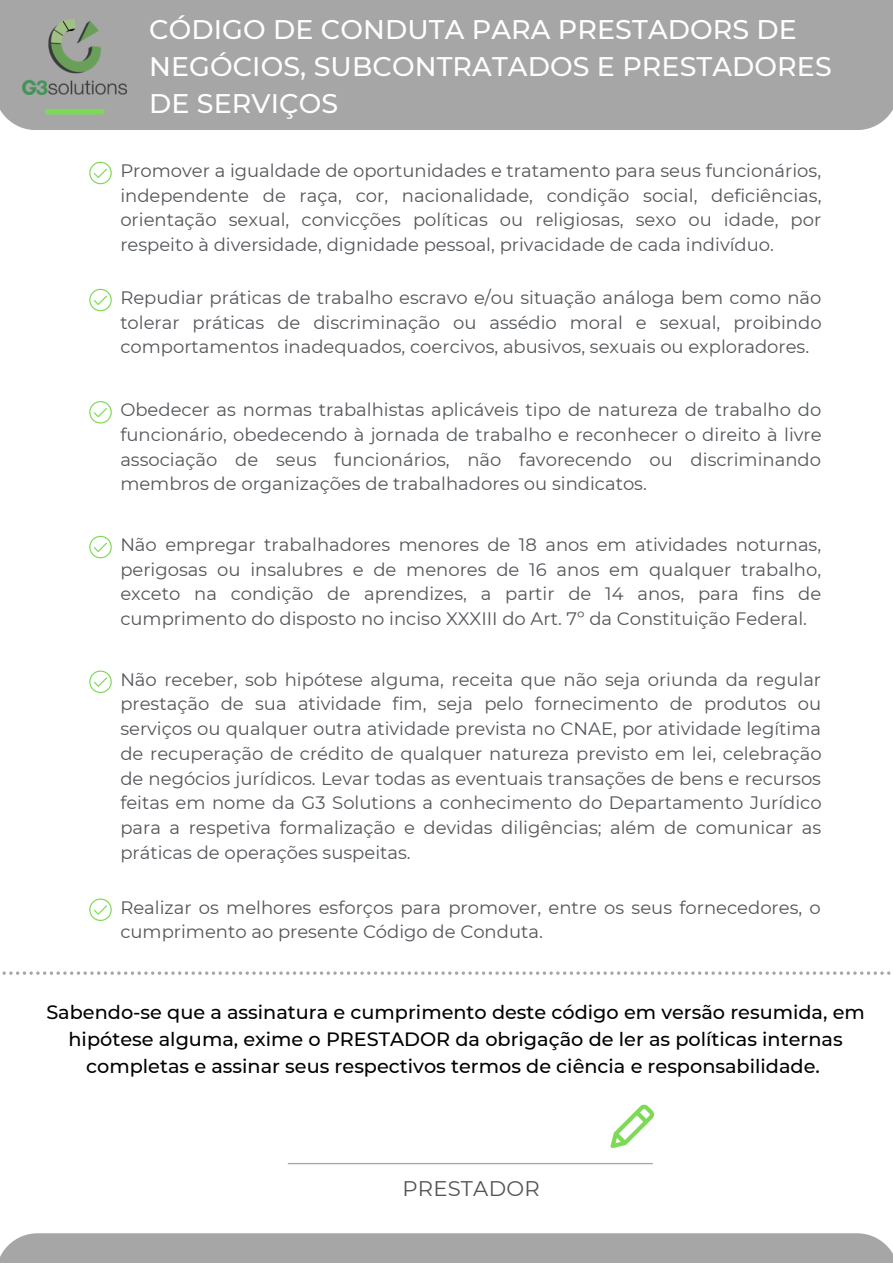
<style>
.page{position:relative;width:893px;height:1264px;background:#fff}
.page>*{position:absolute;margin:0;border:0;box-sizing:border-box;transform-origin:0 0}
.t1{font:500 26.85px/37.2px "Montserrat";letter-spacing:.005em;color:#fff}
.t2{font:21.15px "Montserrat";letter-spacing:.01em;color:#545454}
.t3{font:500 19.2px/26.7px "Montserrat";color:#000;text-align:center}
.t4{font:18px/24.8px "Montserrat";color:#53565a;text-align:justify}
</style>
<div class="page">
<div style="left:0;top:0;width:892px;height:130px;background:#a6a6a6"></div>
<div style="left:48px;top:109px;width:54px;height:5px;background:#7ed957"></div>
<div style="left:0;top:1233px;width:892px;height:29px;background:#a6a6a6"></div>
<img style="left:22px;top:20px;width:105px;height:74px">
<svg style="left:89px;top:162px;width:23px;height:22px"></svg>
<svg style="left:89px;top:289px;width:23px;height:22px"></svg>
<svg style="left:89px;top:401px;width:23px;height:22px"></svg>
<svg style="left:89px;top:536px;width:23px;height:22px"></svg>
<svg style="left:89px;top:670px;width:23px;height:23px"></svg>
<svg style="left:89px;top:898px;width:23px;height:23px"></svg>
<svg style="left:2px;top:971px;width:888px;height:3px"></svg>
<hr style="left:288px;top:1162px;width:364px;height:2px;background:#a6a6a6">
<svg style="left:610px;top:1104px;width:44px;height:44px"></svg>
<p class="t1" style="left:149px;top:11px;width:684px">CÓDIGO DE CONDUTA PARA PRESTADORS DE<br>NEGÓCIOS, SUBCONTRATADOS E PRESTADORES<br>DE SERVIÇOS</p>
<p class="t4" style="left:120px;top:158px;width:702px">Promover a igualdade de oportunidades e tratamento para seus funcionários, independente de raça, cor, nacionalidade, condição social, deficiências, orientação sexual, convicções políticas ou religiosas, sexo ou idade, por respeito à diversidade, dignidade pessoal, privacidade de cada indivíduo.</p>
<p class="t4" style="left:120px;top:285px;width:702px">Repudiar práticas de trabalho escravo e/ou situação análoga bem como não tolerar práticas de discriminação ou assédio moral e sexual, proibindo comportamentos inadequados, coercivos, abusivos, sexuais ou exploradores.</p>
<p class="t4" style="left:120px;top:397px;width:702px">Obedecer as normas trabalhistas aplicáveis tipo de natureza de trabalho do funcionário, obedecendo à jornada de trabalho e reconhecer o direito à livre associação de seus funcionários, não favorecendo ou discriminando membros de organizações de trabalhadores ou sindicatos.</p>
<p class="t4" style="left:120px;top:532px;width:702px">Não empregar trabalhadores menores de 18 anos em atividades noturnas, perigosas ou insalubres e de menores de 16 anos em qualquer trabalho, exceto na condição de aprendizes, a partir de 14 anos, para fins de cumprimento do disposto no inciso XXXIII do Art. 7º da Constituição Federal.</p>
<p class="t4" style="left:120px;top:666px;width:702px">Não receber, sob hipótese alguma, receita que não seja oriunda da regular prestação de sua atividade fim, seja pelo fornecimento de produtos ou serviços ou qualquer outra atividade prevista no CNAE, por atividade legítima de recuperação de crédito de qualquer natureza previsto em lei, celebração de negócios jurídicos. Levar todas as eventuais transações de bens e recursos feitas em nome da G3 Solutions a conhecimento do Departamento Jurídico para a respetiva formalização e devidas diligências; além de comunicar as práticas de operações suspeitas.</p>
<p class="t4" style="left:120px;top:894px;width:702px">Realizar os melhores esforços para promover, entre os seus fornecedores, o cumprimento ao presente Código de Conduta.</p>
<p class="t3" style="left:46px;top:999px;width:820px">Sabendo-se que a assinatura e cumprimento deste código em versão resumida, em hipótese alguma, exime o PRESTADOR da obrigação de ler as políticas internas completas e assinar seus respectivos termos de ciência e responsabilidade.</p>
<p class="t2" style="left:402px;top:1175px;width:139px">PRESTADOR</p>
</div>
